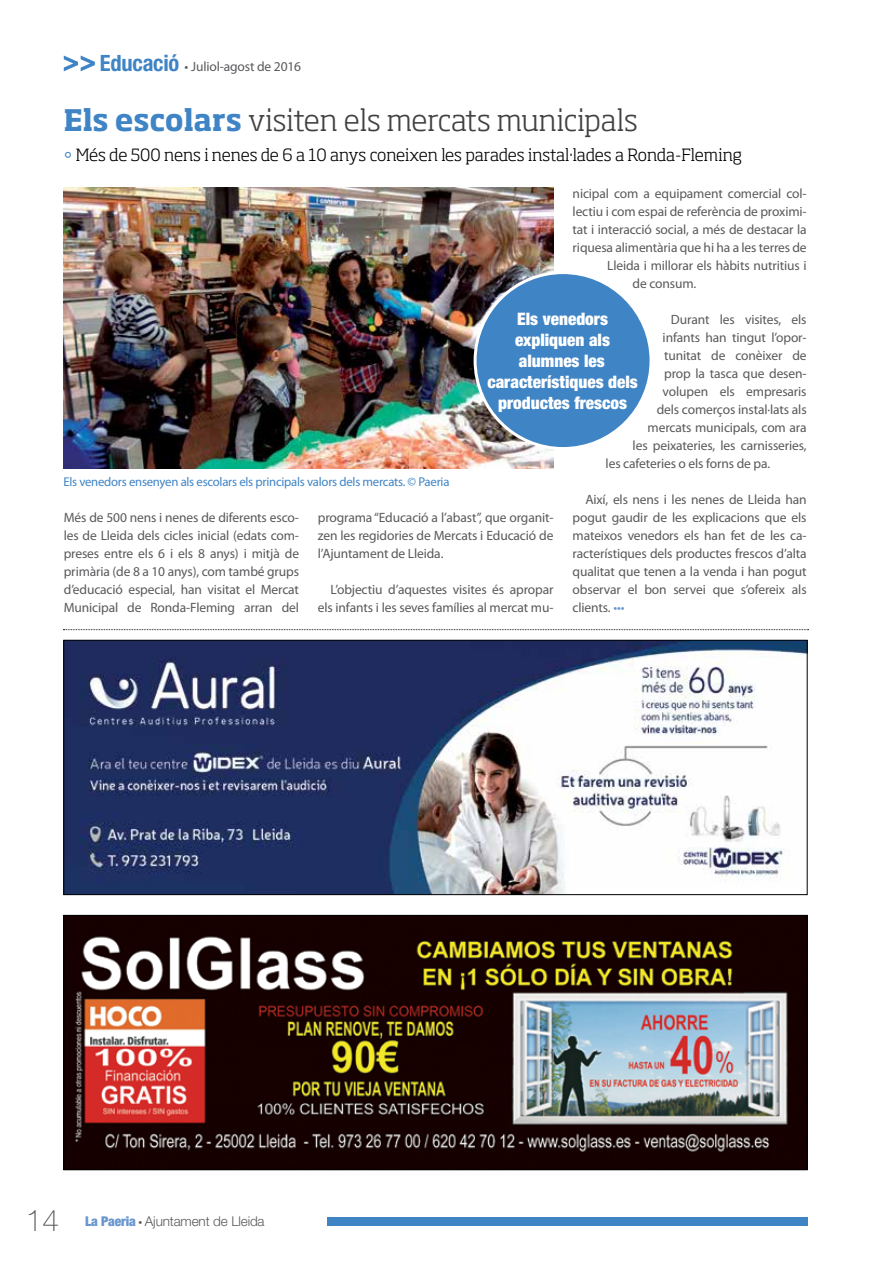
<style>
.page{position:relative;width:893px;height:1263px;background:#fff}
.page>*{position:absolute;margin:0;border:0;box-sizing:border-box;transform-origin:0 0}
.t1{font:100 30px "Helvetica Neue LT Std";color:#58595b}
.t2{font:300 29.4px "Soho Std";letter-spacing:-.005em;color:#414042}
.t3{font:900 condensed 17.25px/21px "Helvetica Neue LT Std";color:#fff;text-align:center}
.t4{font:300 16.65px "Soho Std";letter-spacing:-.005em;color:#000}
.t5{font:13.5px/18px "Myriad Pro";letter-spacing:-.01em;color:#58595b;text-align:justify}
.t6{font:300 13.5px "Helvetica Neue LT Std";letter-spacing:-.01em;color:#58595b}
.t7{font:12.75px "Myriad Pro";letter-spacing:-.02em;color:#3f84c5}
.s1{font-family:"Helvetica Neue LT Std";font-weight:700;font-stretch:condensed;font-size:22.5px;color:#3f84c5}
.s2{font-weight:700;color:#3f84c5}
.s3{color:#3f84c5}
.s4{color:#6896cf}
.s5{font-weight:900;font-stretch:condensed;color:#6896cf}
.s6{font-family:"Myriad Pro";font-weight:400}
</style>
<div class="page">
<div style="left:327px;top:1217px;width:481px;height:9px;background:#3f84c5"></div>
<svg style="left:64px;top:56px;width:31px;height:15px"></svg>
<svg style="left:63px;top:629px;width:745px;height:1px"></svg>
<img style="left:63px;top:187px;width:490px;height:281px">
<div style="left:475px;top:273px;width:176px;height:176px;background:#3f84c5;border-radius:50%"></div>
<img style="left:65px;top:642px;width:740px;height:251px">
<div style="left:63px;top:640px;width:744px;height:255px;border:1px solid #000"></div>
<img style="left:65px;top:917px;width:740px;height:251px">
<div style="left:63px;top:915px;width:744px;height:255px;border:1px solid #000"></div>
<p class="t5" style="left:100px;top:58px;width:203px"><span class="s1">Educació</span> • Juliol-agost de 2016</p>
<h2 class="t2" style="left:64px;top:102px;width:576px"><span class="s2">Els escolars</span> visiten els mercats municipals</h2>
<p class="t4" style="left:64px;top:144px;width:680px"><span class="s3">•</span> Més de 500 nens i nenes de 6 a 10 anys coneixen les parades instal·lades a Ronda-Fleming</p>
<p class="t5" style="left:573px;top:184px;width:234px">nicipal com a equipament comercial col·</p>
<p class="t5" style="left:573px;top:202px;width:235px">lectiu i com espai de referència de proximi-</p>
<p class="t5" style="left:573px;top:220px;width:235px">tat i interacció social, a més de destacar la</p>
<p class="t5" style="left:573px;top:238px;width:236px">riquesa alimentària que hi ha a les terres de</p>
<p class="t5" style="left:607px;top:256px;width:201px">Lleida i millorar els hàbits nutritius i</p>
<p class="t5" style="left:633px;top:274px;width:65px">de consum.</p>
<p class="t5" style="left:671px;top:310px;width:137px">Durant les visites, els</p>
<p class="t5" style="left:663px;top:328px;width:146px">infants han tingut l’opor-</p>
<p class="t5" style="left:664px;top:346px;width:144px">tunitat de conèixer de</p>
<p class="t5" style="left:664px;top:364px;width:144px">prop la tasca que desen-</p>
<p class="t5" style="left:663px;top:382px;width:145px">volupen els empresaris</p>
<p class="t5" style="left:657px;top:400px;width:151px">dels comerços instal·lats als</p>
<p class="t5" style="left:648px;top:418px;width:161px">mercats municipals, com ara</p>
<p class="t5" style="left:633px;top:436px;width:176px">les peixateries, les carnisseries,</p>
<p class="t5" style="left:606px;top:454px;width:166px">les cafeteries o els forns de pa.</p>
<p class="t5" style="left:573px;top:490px;width:236px;text-indent:13px">Així, els nens i les nenes de Lleida han pogut gaudir de les explicacions que els mateixos venedors els han fet de les ca&shy;racterístiques dels productes frescos d’alta qualitat que tenen a la venda i han pogut observar el bon servei que s’ofereix als clients. <span class="s4">•••</span></p>
<p class="t3" style="left:487px;top:308px;width:152px">Els venedors expliquen als alumnes les característiques dels productes frescos</p>
<p class="t7" style="left:63px;top:474px;width:388px">Els venedors ensenyen als escolars els principals valors dels mercats. © Paeria</p>
<p class="t5" style="left:64px;top:508px;width:237px">Més de 500 nens i nenes de diferents esco&shy;les de Lleida dels cicles inicial (edats com&shy;preses entre els 6 i els 8 anys) i mitjà de primària (de 8 a 10 anys), com també grups d’educació especial, han visitat el Mercat Municipal de Ronda-Fleming arran del</p>
<p class="t5" style="left:318px;top:508px;width:237px">programa “Educació a l’abast”, que organit&shy;zen les regidories de Mercats i Educació de l’Ajuntament de Lleida.</p>
<p class="t5" style="left:318px;top:580px;width:237px;text-align:right">L’objectiu d’aquestes visites és apropar els infants i les seves famílies al mercat mu-</p>
<h1 class="t1" style="left:26px;top:1203px;width:35px">14</h1>
<p class="t6" style="left:85px;top:1212px;width:181px"><span class="s5">La Paeria</span> <span class="s6">•</span> Ajuntament de Lleida</p>
</div>
